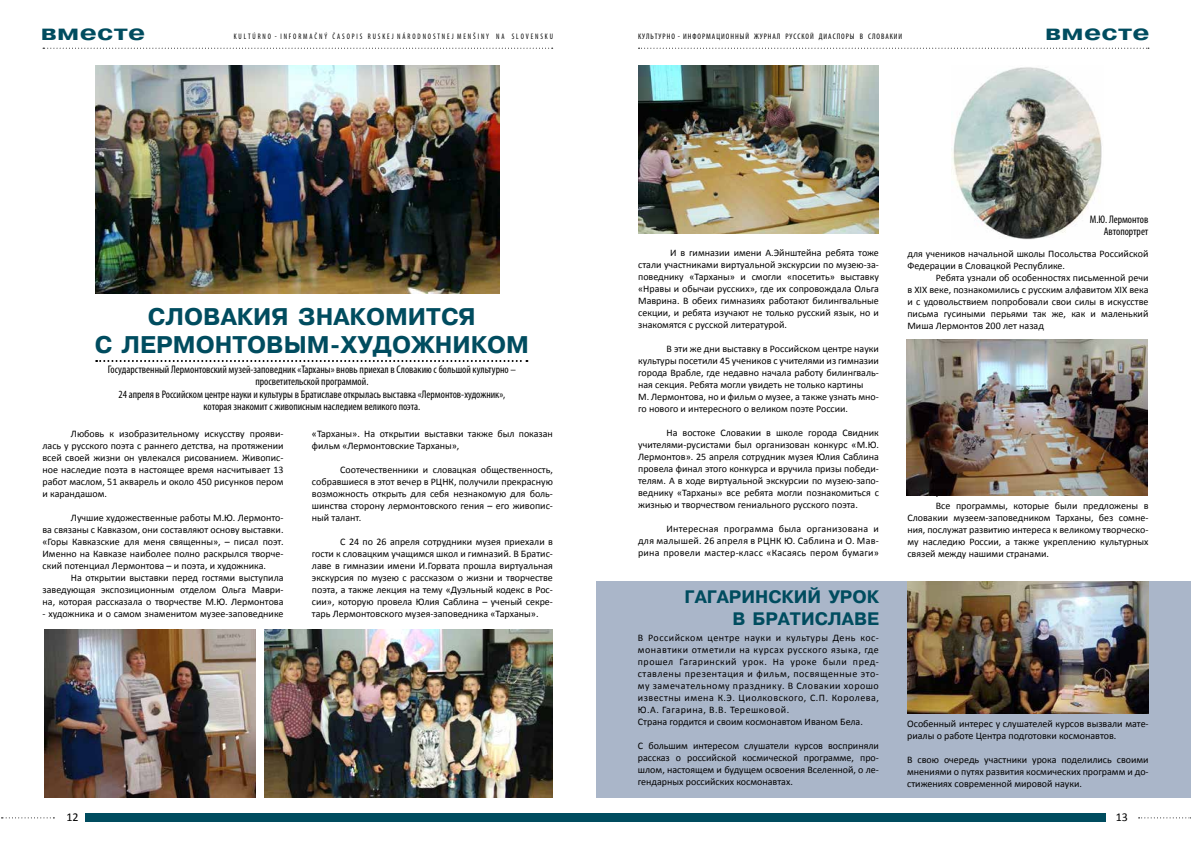
<style>
.page{position:relative;width:1191px;height:842px;background:#fff}
.page>*{position:absolute;margin:0;border:0;box-sizing:border-box;transform-origin:0 0}
.t1{font:700 24px/28.8px "Pragmatica CTT";color:#004c5f;text-align:center}
.t2{font:700 22px "Pragmatica CTT";letter-spacing:.01em;color:#004c5f;scale:1.25 1}
.t3{font:700 18px/21.6px "Pragmatica CTT";color:#004c5f;text-align:right}
.t4{font:12px "Calibri";color:#000}
.t5{font:condensed 11px/12px "Myriad Pro";color:#000;text-align:center}
.t6{font:10px/12px "Calibri";color:#000;text-align:justify}
.t7{font:10px/12px "Calibri";letter-spacing:.05em;color:#000}
.t8{font:condensed 8px "Myriad Pro";letter-spacing:.12em;color:#000;scale:.9 1}
.t9{font:condensed 8px "Myriad Pro";letter-spacing:.12em;color:#000}
</style>
<div class="page">
<svg style="left:638px;top:48px;width:511px;height:1px"></svg>
<svg style="left:43px;top:48px;width:510px;height:1px"></svg>
<svg style="left:1138px;top:817px;width:53px;height:1px"></svg>
<svg style="left:1px;top:817px;width:53px;height:1px"></svg>
<div style="left:595px;top:814px;width:510px;height:8px;background:#004c5f"></div>
<div style="left:85px;top:814px;width:510px;height:8px;background:#004c5f"></div>
<div style="left:596px;top:581px;width:594px;height:216px;background:#aab6c9"></div>
<img style="left:907px;top:581px;width:241px;height:132px">
<img style="left:638px;top:65px;width:240px;height:168px">
<img style="left:264px;top:629px;width:289px;height:168px">
<img style="left:44px;top:629px;width:212px;height:168px">
<img style="left:95px;top:65px;width:404px;height:228px">
<img style="left:907px;top:340px;width:240px;height:156px">
<img style="left:952px;top:67px;width:150px;height:172px">
<svg style="left:96px;top:360px;width:431px;height:2px"></svg>
<h2 class="t2" style="left:41px;top:20px;width:85px">вместе</h2>
<p class="t8" style="left:234px;top:32px;width:356px">K U L T Ú R N O - I N F O R M A Č N Ý Č A S O P I S R U S K E J N Á R O D N O S T N E J M E N Š I N Y N A S L O V E N S K U</p>
<p class="t9" style="left:638px;top:32px;width:266px">КУЛЬТУРНО - ИНФОРМАЦИОННЫЙ ЖУРНАЛ РУССКОЙ ДИАСПОРЫ В СЛОВАКИИ</p>
<h2 class="t2" style="left:1045px;top:20px;width:85px">вместе</h2>
<h1 class="t1" style="left:95px;top:302px;width:436px">СЛОВАКИЯ ЗНАКОМИТСЯ<br>С ЛЕРМОНТОВЫМ-ХУДОЖНИКОМ</h1>
<p class="t5" style="left:108px;top:364px;width:409px">Государственный Лермонтовский музей-заповедник «Тарханы» вновь приехал в Словакию с большой культурно – просветительской программой.<br>24 апреля в Российском центре науки и культуры в Братиславе открылась выставка «Лермонтов-художник», которая знакомит с живописным наследием великого поэта.</p>
<p class="t6" style="left:43px;top:428px;width:242px;text-indent:28px">Любовь к изобразительному искусству прояви&shy;лась у русского поэта с раннего детства, на протяжении всей своей жизни он увлекался рисованием. Живопис&shy;ное наследие поэта в настоящее время насчитывает 13 работ маслом, 51 акварель и около 450 рисунков пером и карандашом.</p>
<p class="t6" style="left:43px;top:512px;width:242px;text-indent:28px">Лучшие художественные работы М.Ю. Лермонто&shy;ва связаны с Кавказом, они составляют основу выставки. «Горы Кавказские для меня священны», – писал поэт.<br>Именно на Кавказе наиболее полно раскрылся творче&shy;ский потенциал Лермонтова – и поэта, и художника.</p>
<p class="t6" style="left:43px;top:572px;width:242px;text-indent:28px">На открытии выставки перед гостями выступила заведующая экспозиционным отделом Ольга Маври&shy;на, которая рассказала о творчестве М.Ю. Лермонтова</p>
<p class="t6" style="left:43px;top:608px;width:242px">- художника и о самом знаменитом музее-заповеднике</p>
<p class="t6" style="left:312px;top:427px;width:242px">«Тарханы». На открытии выставки также был показан фильм «Лермонтовские Тарханы»,</p>
<p class="t6" style="left:312px;top:463px;width:242px;text-indent:28px">Соотечественники и словацкая общественность, собравшиеся в этот вечер в РЦНК, получили прекрасную возможность открыть для себя незнакомую для боль&shy;шинства сторону лермонтовского гения – его живопис&shy;ный талант.</p>
<p class="t6" style="left:312px;top:535px;width:242px;text-indent:28px">С 24 по 26 апреля сотрудники музея приехали в гости к словацким учащимся школ и гимназий. В Братис&shy;лаве в гимназии имени И.Горвата прошла виртуальная экскурсия по музею с рассказом о жизни и творчестве поэта, а также лекция на тему «Дуэльный кодекс в Рос&shy;сии», которую провела Юлия Саблина – ученый секре&shy;тарь Лермонтовского музея-заповедника «Тарханы».</p>
<p class="t6" style="left:638px;top:247px;width:242px;text-indent:32px">И в гимназии имени А.Эйнштейна ребята тоже стали участниками виртуальной экскурсии по музею-за&shy;поведнику «Тарханы» и смогли «посетить» выставку «Нравы и обычаи русских», где их сопровождала Ольга Маврина. В обеих гимназиях работают билингвальные секции, и ребята изучают не только русский язык, но и знакомятся с русской литературой.</p>
<p class="t6" style="left:638px;top:343px;width:242px;text-align:left;text-indent:28px">В эти же дни выставку в Российском центре науки культуры посетили 45 учеников с учителями из гимназии города Врабле, где недавно начала работу билингваль&shy;ная секция. Ребята могли увидеть не только картины<br>М. Лермонтова, но и фильм о музее, а также узнать мно&shy;го нового и интересного о великом поэте России.</p>
<p class="t6" style="left:638px;top:427px;width:242px;text-indent:28px">На востоке Словакии в школе города Свидник учителями-русистами был организован конкурс «М.Ю.<br>Лермонтов». 25 апреля сотрудник музея Юлия Саблина провела финал этого конкурса и вручила призы победи&shy;телям. А в ходе виртуальной экскурсии по музею-запо&shy;веднику «Тарханы» все ребята могли познакомиться с жизнью и творчеством гениального русского поэта.</p>
<p class="t6" style="left:638px;top:523px;width:242px;text-indent:28px">Интересная программа была организована и для малышей. 26 апреля в РЦНК Ю. Саблина и О. Мав&shy;рина провели мастер-класс «Касаясь пером бумаги»</p>
<h3 class="t3" style="left:684px;top:587px;width:196px">ГАГАРИНСКИЙ УРОК<br>В БРАТИСЛАВЕ</h3>
<p class="t7" style="left:638px;top:631px;width:242px">В Российском центре науки и культуры День кос&shy;монавтики отметили на курсах русского языка, где прошел Гагаринский урок. На уроке были пред&shy;ставлены презентация и фильм, посвященные это&shy;му замечательному празднику. В Словакии хорошо известны имена К.Э. Циолковского, С.П. Королева, Ю.А. Гагарина, В.В. Терешковой.<br>Страна гордится и своим космонавтом Иваном Бела.</p>
<p class="t6" style="left:638px;top:739px;width:242px">С большим интересом слушатели курсов восприняли рассказ о российской космической программе, про&shy;шлом, настоящем и будущем освоения Вселенной, о ле&shy;гендарных российских космонавтах.</p>
<p class="t5" style="left:1089px;top:214px;width:60px;text-align:right">М.Ю. Лермонтов<br>Автопортрет</p>
<p class="t6" style="left:907px;top:247px;width:242px">для учеников начальной школы Посольства Российской<br>Федерации в Словацкой Республике.</p>
<p class="t6" style="left:907px;top:271px;width:242px;text-indent:28px">Ребята узнали об особенностях письменной речи в XIX веке, познакомились с русским алфавитом XIX века и с удовольствием попробовали свои силы в искусстве письма гусиными перьями так же, как и маленький Миша Лермонтов 200 лет назад</p>
<p class="t6" style="left:935px;top:487px;width:4px">.</p>
<p class="t6" style="left:935px;top:499px;width:214px">Все программы, которые были предложены в</p>
<p class="t6" style="left:907px;top:511px;width:242px">Словакии музеем-заповедником Тарханы, без сомне-</p>
<p class="t6" style="left:907px;top:523px;width:242px">ния, послужат развитию интереса к великому творческо-</p>
<p class="t6" style="left:907px;top:535px;width:242px">му наследию России, а также укреплению культурных</p>
<p class="t6" style="left:907px;top:547px;width:143px">связей между нашими странами.</p>
<p class="t6" style="left:907px;top:717px;width:243px">Особенный интерес у слушателей курсов вызвали мате&shy;риалы о работе Центра подготовки космонавтов.</p>
<p class="t6" style="left:907px;top:753px;width:243px">В свою очередь участники урока поделились своими мнениями о путях развития космических программ и до&shy;стижениях современной мировой науки.</p>
<p class="t4" style="left:67px;top:809px;width:14px">12</p>
<p class="t4" style="left:1115px;top:809px;width:14px">13</p>
</div>
